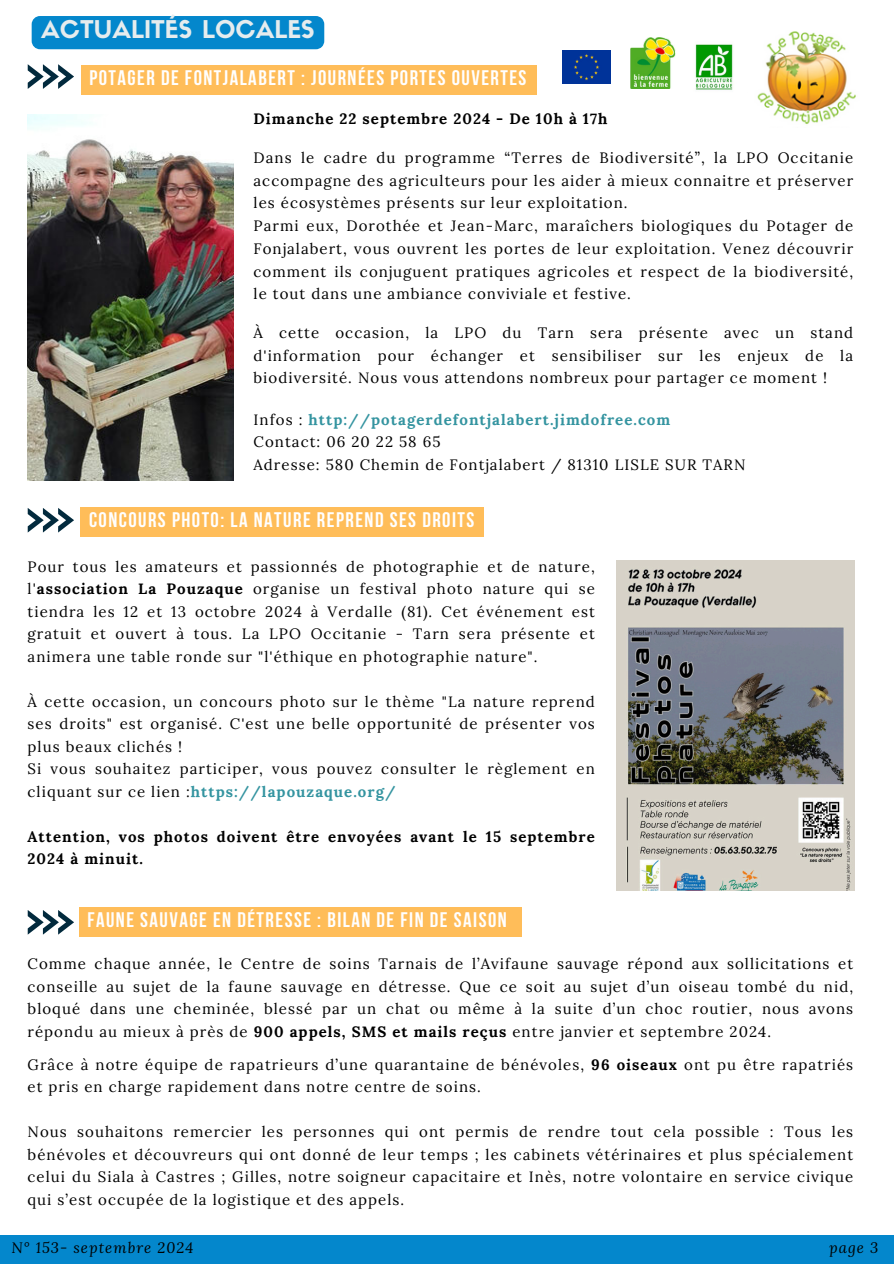
<style>
.page{position:relative;width:894px;height:1264px;background:#fff}
.page>*{position:absolute;margin:0;border:0;box-sizing:border-box;transform-origin:0 0}
.t1{font:24px "Sifonn Basic";color:#e6ecee}
.t2{font:700 21px "Bebas Neue";letter-spacing:.07em;color:#fff}
.t3{font:15px/22.5px "Lora";letter-spacing:.07em;color:#000;text-align:justify}
.t4{font:700 15px/22.5px "Lora";letter-spacing:.07em;color:#000}
.t5{font:italic 15px "Lora";letter-spacing:.07em;color:#000}
.s1{font-weight:700;color:#3494a0}
.s2{font-weight:700}
</style>
<div class="page">
<div style="left:0;top:1234px;width:893px;height:29px;background:#0487cc"></div>
<svg style="left:28px;top:64px;width:46px;height:25px"></svg>
<svg style="left:28px;top:508px;width:46px;height:24px"></svg>
<img style="left:616px;top:561px;width:237px;height:329px">
<img style="left:757px;top:31px;width:99px;height:94px">
<img style="left:562px;top:51px;width:48px;height:32px">
<img style="left:28px;top:115px;width:205px;height:366px">
<img style="left:630px;top:38px;width:46px;height:50px">
<img style="left:695px;top:44px;width:38px;height:46px">
<svg style="left:28px;top:910px;width:46px;height:24px"></svg>
<div style="left:81px;top:66px;width:455px;height:29px;background:#ffbd59"></div>
<div style="left:32px;top:16px;width:292px;height:33px;background:#0487cc"></div>
<div style="left:81px;top:507px;width:403px;height:30px;background:#ffbd59"></div>
<div style="left:79px;top:907px;width:442px;height:29px;background:#ffbd59"></div>
<h4 class="t1" style="left:41px;top:20px;width:275px">ACTUALITÉS LOCALES</h4>
<h4 class="t2" style="left:89px;top:70px;width:438px">POTAGER DE FONTJALABERT : JOURNÉES PORTES OUVERTES</h4>
<h4 class="t4" style="left:253px;top:107px;width:355px">Dimanche 22 septembre 2024 - De 10h à 17h</h4>
<h4 class="t3" style="left:253px;top:146px;width:601px;text-align:left">Dans le cadre du programme “Terres de Biodiversité”, la LPO Occitanie accompagne des agriculteurs pour les aider à mieux connaitre et préserver les écosystèmes présents sur leur exploitation.<br>Parmi eux, Dorothée et Jean-Marc, maraîchers biologiques du Potager de Fonjalabert, vous ouvrent les portes de leur exploitation. Venez découvrir comment ils conjuguent pratiques agricoles et respect de la biodiversité, le tout dans une ambiance conviviale et festive.</h4>
<h3 class="t3" style="left:253px;top:321px;width:601px">À cette occasion, la LPO du Tarn sera présente avec un stand d'information pour échanger et sensibiliser sur les enjeux de la biodiversité. Nous vous attendons nombreux pour partager ce moment !</h3>
<p class="t3" style="left:253px;top:407px;width:493px;text-align:left">Infos : <span class="s1">http://potagerdefontjalabert.jimdofree.com<br></span>Contact: 06 20 22 58 65<br>Adresse: 580 Chemin de Fontjalabert / 81310 LISLE SUR TARN</p>
<p class="t2" style="left:89px;top:511px;width:386px">CONCOURS PHOTO: LA NATURE REPREND SES DROITS</p>
<p class="t3" style="left:28px;top:555px;width:568px">Pour tous les amateurs et passionnés de photographie et de nature, l'<span class="s2">association La Pouzaque</span> organise un festival photo nature qui se tiendra les 12 et 13 octobre 2024 à Verdalle (81). Cet événement est gratuit et ouvert à tous. La LPO Occitanie - Tarn sera présente et animera une table ronde sur "l'éthique en photographie nature".</p>
<p class="t3" style="left:28px;top:690px;width:568px;text-align:left">À cette occasion, un concours photo sur le thème "La nature reprend ses droits" est organisé. C'est une belle opportunité de présenter vos plus beaux clichés !<br>Si vous souhaitez participer, vous pouvez consulter le règlement en cliquant sur ce lien :<span class="s1">https://lapouzaque.org/</span></p>
<p class="t4" style="left:28px;top:825px;width:568px">Attention, vos photos doivent être envoyées avant le 15 septembre<br>2024 à minuit.</p>
<p class="t2" style="left:87px;top:911px;width:421px">FAUNE SAUVAGE EN DÉTRESSE : BILAN DE FIN DE SAISON</p>
<p class="t3" style="left:28px;top:952px;width:826px">Comme chaque année, le Centre de soins Tarnais de l’Avifaune sauvage répond aux sollicitations et conseille au sujet de la faune sauvage en détresse. Que ce soit au sujet d’un oiseau tombé du nid, bloqué dans une cheminée, blessé par un chat ou même à la suite d’un choc routier, nous avons répondu au mieux à près de <span class="s2">900 appels, SMS et mails reçus</span> entre janvier et septembre 2024.</p>
<h4 class="t3" style="left:28px;top:1052px;width:826px">Grâce à notre équipe de rapatrieurs d’une quarantaine de bénévoles, <span class="s2">96 oiseaux</span> ont pu être rapatriés et pris en charge rapidement dans notre centre de soins.</h4>
<h4 class="t3" style="left:28px;top:1120px;width:826px">Nous souhaitons remercier les personnes qui ont permis de rendre tout cela possible : Tous les bénévoles et découvreurs qui ont donné de leur temps ; les cabinets vétérinaires et plus spécialement celui du Siala à Castres ; Gilles, notre soigneur capacitaire et Inès, notre volontaire en service civique qui s’est occupée de la logistique et des appels.</h4>
<h3 class="t5" style="left:11px;top:1237px;width:183px">N° 153- septembre 2024</h3>
<p class="t5" style="left:828px;top:1237px;width:51px">page 3</p>
</div>
